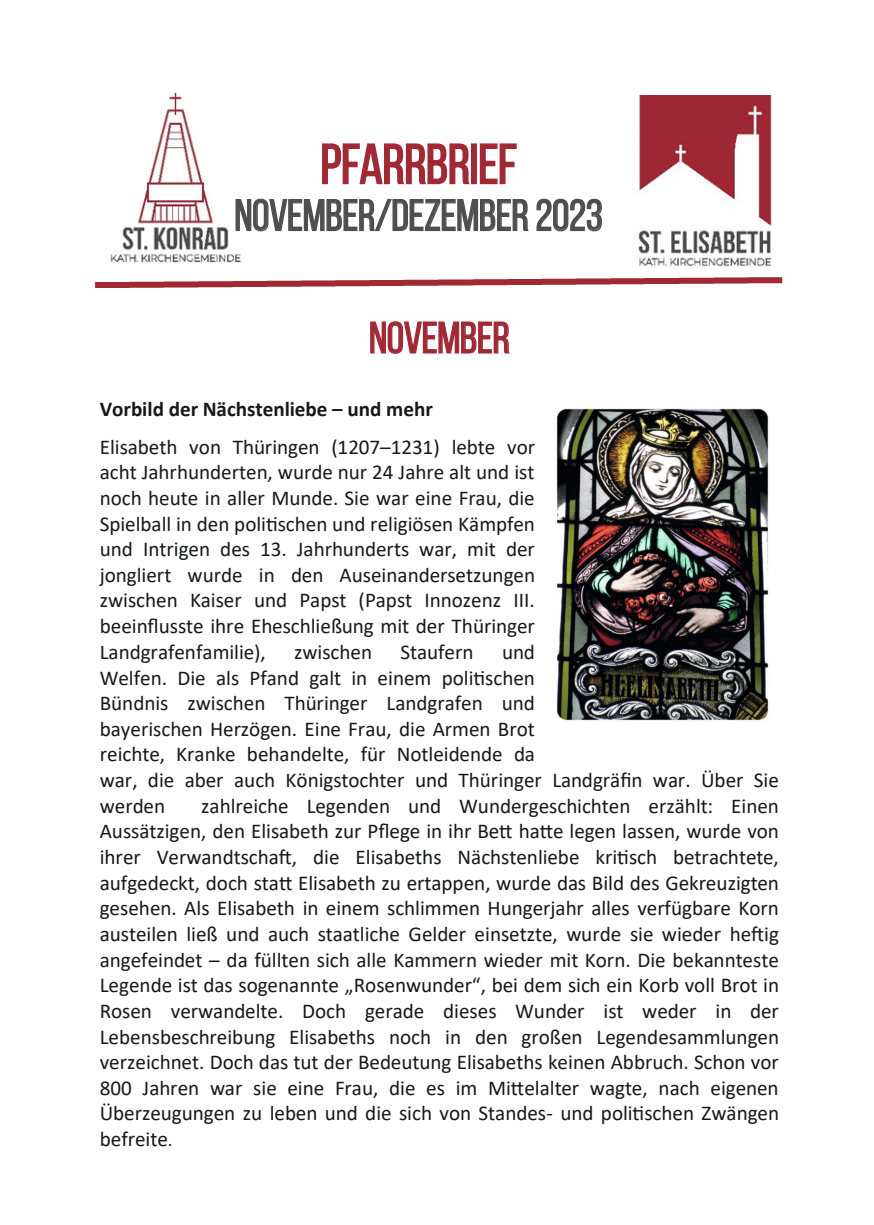
<style>
.page{position:relative;width:874px;height:1225px;background:#fff}
.page>*{position:absolute;margin:0;border:0;box-sizing:border-box;transform-origin:0 0}
.t1{font:56px "Bebas Neue";letter-spacing:-.005em;color:#a12936}
.t2{font:44px "Bebas Neue";letter-spacing:-.005em;color:#4f4d4e}
.t3{font:44px "Bebas Neue";letter-spacing:-.005em;color:#a12936}
.t4{font:21.2px/25.6px "Calibri";color:#171818;text-align:justify}
.t5{font:700 21.2px "Calibri";color:#171818}
.s1{font-size:19px}
</style>
<div class="page">
<img style="left:110px;top:93px;width:131px;height:170px">
<img style="left:638px;top:95px;width:134px;height:172px">
<img style="left:95px;top:277px;width:688px;height:11px">
<img style="left:556px;top:408px;width:215px;height:315px">
<h1 class="t1" style="left:320px;top:134px;width:198px">PFARRBRIEF</h1>
<h2 class="t2" style="left:234px;top:191px;width:369px">NOVEMBER/DEZEMBER 2023</h2>
<h2 class="t3" style="left:369px;top:314px;width:142px">NOVEMBER</h2>
<p class="t5" style="left:100px;top:394px;width:334px">Vorbild der Nächstenliebe – und mehr</p>
<p class="t4" style="left:100px;top:433px;width:437px">Elisabeth von Thüringen (1207–1231) lebte vor acht Jahrhunderten, wurde nur 24 Jahre alt und ist noch heute in aller Munde. Sie war eine Frau, die Spielball in den politischen und religiösen Kämpfen und Intrigen des 13. Jahrhunderts war, mit der jongliert wurde in den Auseinandersetzungen zwischen Kaiser und Papst (Papst Innozenz III. beeinflusste ihre Eheschließung mit der Thüringer Landgrafenfamilie),</p>
<p class="t4" style="left:294px;top:638px;width:79px">zwischen</p>
<p class="t4" style="left:400px;top:638px;width:75px">Staufern</p>
<p class="t4" style="left:100px;top:638px;width:680px;text-align:left;text-indent:402px">und<br>Welfen. Die als Pfand galt in einem politischen<br>Bündnis zwischen Thüringer Landgrafen und<br>bayerischen Herzögen. Eine Frau, die Armen Brot<br>reichte, Kranke behandelte, für Notleidende da<br>war, die aber auch Königstochter und Thüringer Landgräfin war. Über Sie werden</p>
<p class="t4" style="left:100px;top:792px;width:680px;text-indent:101px">zahlreiche Legenden und Wundergeschichten erzählt: Einen Aussätzigen, den Elisabeth zur Pflege in ihr Bett hatte legen lassen, wurde von ihrer Verwandtschaft, die Elisabeths Nächstenliebe kritisch betrachtete, aufgedeckt, doch statt Elisabeth zu ertappen, wurde das Bild des Gekreuzigten gesehen. Als Elisabeth in einem schlimmen Hungerjahr alles verfügbare Korn austeilen ließ und auch staatliche Gelder einsetzte, wurde sie wieder heftig angefeindet – da füllten sich alle Kammern wieder mit Korn. Die bekannteste Legende ist das sogenannte „Rosenwunder“, bei dem sich ein Korb voll Brot in Rosen verwandelte. Doch gerade dieses Wunder ist weder in der Lebensbeschreibung Elisabeths noch in den großen Legendesammlungen verzeichnet. Doch das tut der Bedeutung Elisabeths keinen Abbruch. Schon vor 800 Jahren war sie eine Frau, die es im Mittelalter wagte, nach eigenen Überzeugungen zu leben und die sich von Standes- und politischen Zwängen befreite<span class="s1">.</span></p>
</div>
